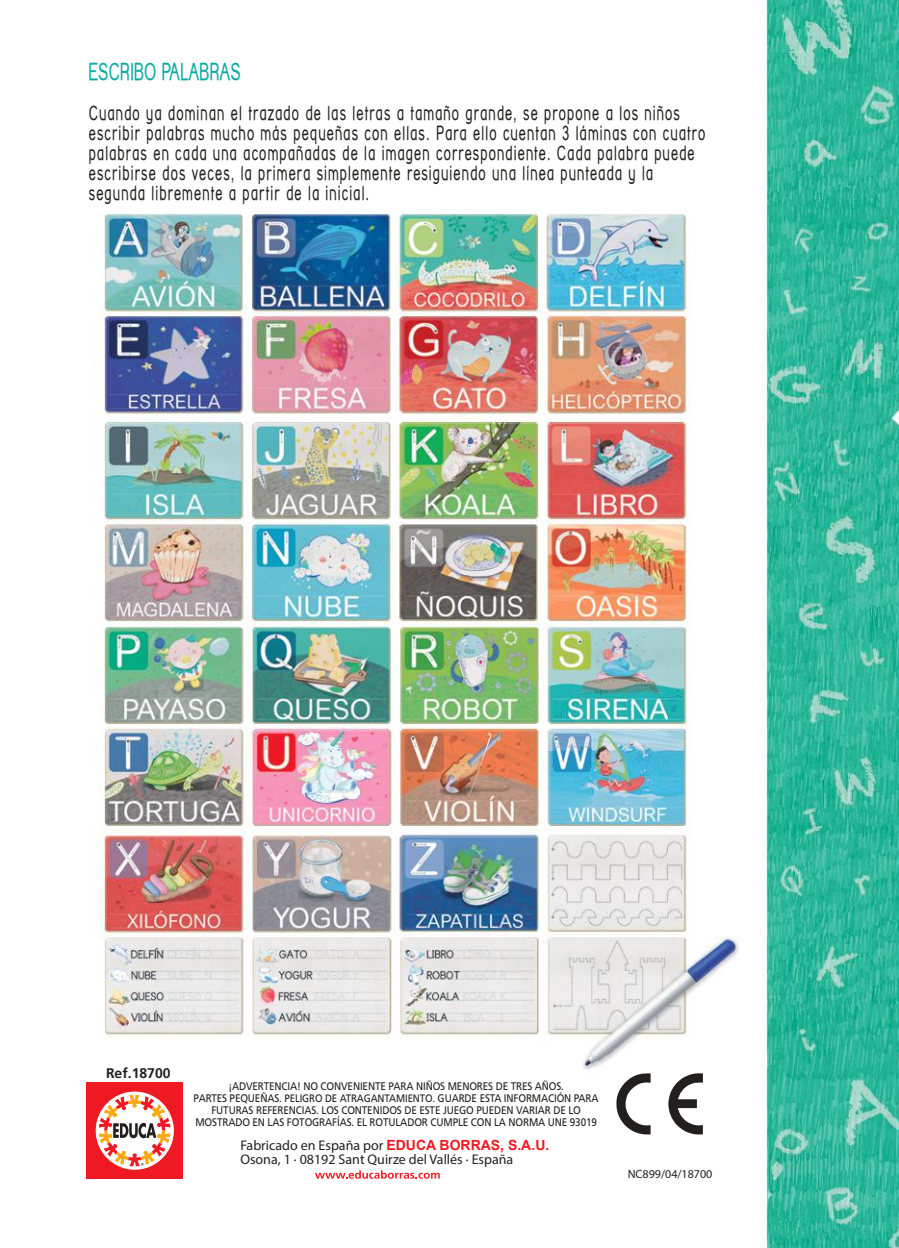
<style>
.page{position:relative;width:899px;height:1248px;background:#fff}
.page>*{position:absolute;margin:0;border:0;box-sizing:border-box;transform-origin:0 0}
.t1{font:24px "Street Corner Narrow";color:#09aba0}
.t2{font:20px/20px "Street Corner Narrow";letter-spacing:.055em;color:#241f1f}
.t3{font:14px/14px "Myriad Pro";color:#241f1f}
.t4{font:700 14px "Frutiger";color:#241f1f}
.t5{font:12px "Myriad Pro";color:#241f1f}
.t6{font:11px/12px "Frutiger LT Std";letter-spacing:-.015em;color:#241f1f;text-align:center;scale:.9 1}
.s1{font-size:10.8px}
.s2{font-family:"Arial";font-weight:700;color:#ef1923}
</style>
<div class="page">
<img style="left:86px;top:0;width:813px;height:1247px">
<svg style="left:615px;top:1071px;width:35px;height:64px"></svg>
<svg style="left:668px;top:1072px;width:35px;height:62px"></svg>
<div style="left:86px;top:1082px;width:97px;height:96px;background:#ef1923"></div>
<svg style="left:96px;top:1091px;width:77px;height:78px"></svg>
<div style="left:96px;top:1091px;width:78px;height:78px;border:1px solid #fff;border-radius:50%"></div>
<svg style="left:99px;top:1094px;width:71px;height:72px"></svg>
<svg style="left:315px;top:1170px;width:125px;height:8px"></svg>
<p class="t1" style="left:89px;top:58px;width:153px">ESCRIBO PALABRAS</p>
<p class="t2" style="left:89px;top:103px;width:618px">Cuando ya dominan el trazado de las letras a tamaño grande, se propone a los niños escribir palabras mucho más pequeñas con ellas. Para ello cuentan 3 láminas con cuatro palabras en cada una acompañadas de la imagen correspondiente. Cada palabra puede escribirse dos veces, la primera simplemente resiguiendo una línea punteada y la segunda libremente a partir de la inicial.</p>
<p class="t4" style="left:106px;top:1064px;width:66px">Ref.18700</p>
<p class="t6" style="left:194px;top:1079px;width:451px">¡ADVERTENCIA! NO CONVENIENTE PARA NIÑOS MENORES DE TRES AÑOS.<br>PARTES PEQUEÑAS. <span class="s1">PELIGRO DE ATRAGANTAMIENTO.</span> GUARDE ESTA INFORMACIÓN PARA FUTURAS REFERENCIAS. LOS CONTENIDOS DE ESTE JUEGO PUEDEN VARIAR DE LO MOSTRADO EN LAS FOTOGRAFÍAS. EL ROTULADOR CUMPLE CON LA NORMA UNE 93019</p>
<p class="t3" style="left:240px;top:1138px;width:310px">Fabricado en España por <span class="s2">EDUCA BORRAS, S.A.U.<br></span>Osona, 1 · 08192 Sant Quirze del Vallés · España</p>
<p class="t5" style="left:627px;top:1166px;width:86px">NC899/04/18700</p>
</div>
